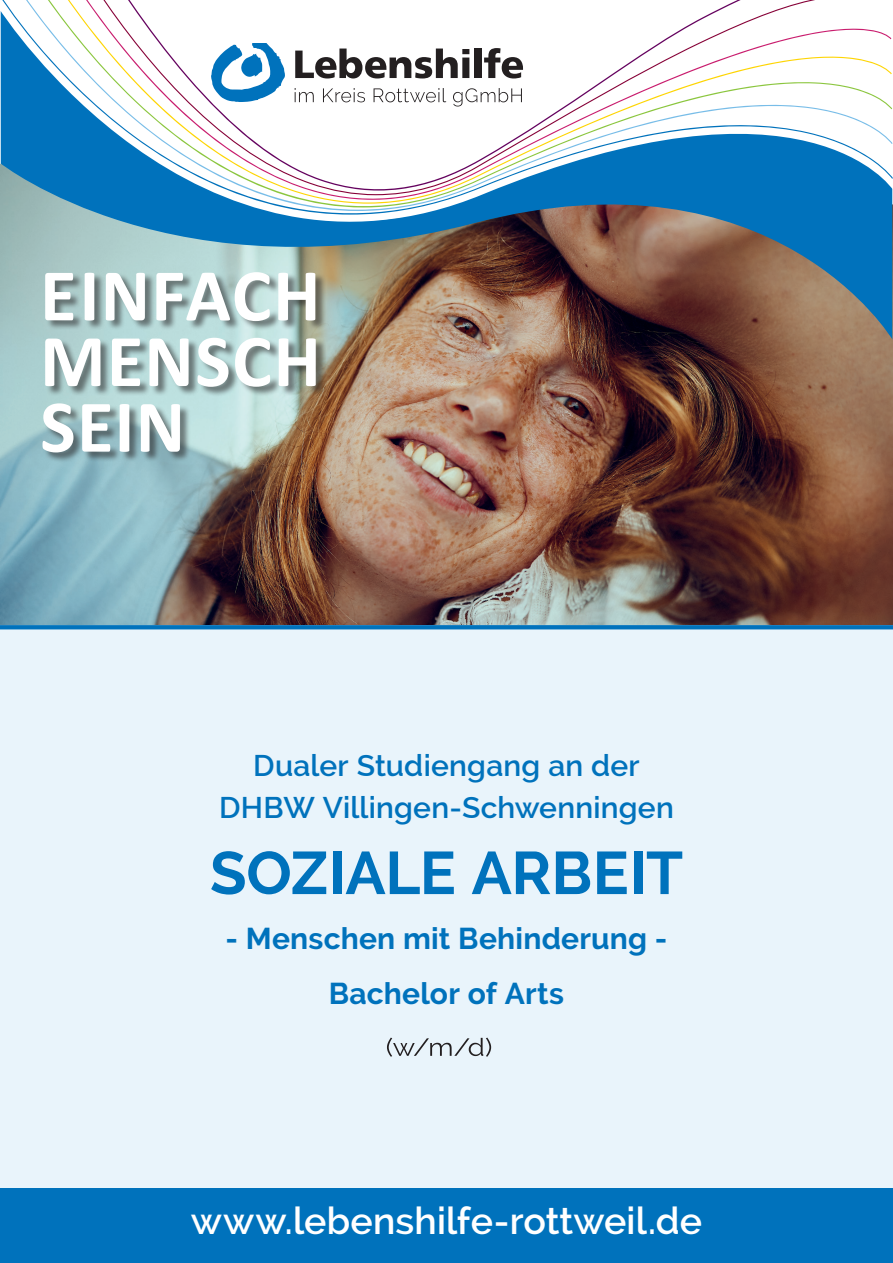
<style>
.page{position:relative;width:893px;height:1263px;background:#fff}
.page>*{position:absolute;margin:0;border:0;box-sizing:border-box;transform-origin:0 0}
.t1{font:700 60px "Raleway";letter-spacing:-.005em;color:#0072bc}
.t2{font:600 37.5px "Raleway";letter-spacing:.005em;color:#fff}
.t3{font:600 30px/42px "Raleway";letter-spacing:.005em;color:#0072bc;text-align:center}
.t4{font:700 30px/55.5px "Raleway";letter-spacing:.005em;color:#0072bc;text-align:center}
</style>
<div class="page">
<div style="left:0;top:629px;width:893px;height:559px;background:#e9f4fb"></div>
<div style="left:0;top:1188px;width:893px;height:75px;background:#0072bc"></div>
<svg style="left:387px;top:1037px;width:104px;height:20px"></svg>
<img style="left:0;top:247px;width:893px;height:378px">
<svg style="left:1px;top:247px;width:891px;height:92px"></svg>
<svg style="left:0;top:204px;width:892px;height:43px"></svg>
<svg style="left:0;top:197px;width:891px;height:10px;fill:#0072bc"></svg>
<svg style="left:0;top:0;width:891px;height:197px"></svg>
<svg style="left:0;top:625px;width:893px;height:4px;fill:#0072bc"></svg>
<div style="left:43px;top:273px;width:283px;height:190px;background:#231f20;opacity:.54"></div>
<svg style="left:43px;top:403px;width:137px;height:49px"></svg>
<svg style="left:45px;top:338px;width:271px;height:49px"></svg>
<svg style="left:45px;top:272px;width:270px;height:49px"></svg>
<svg style="left:211px;top:43px;width:74px;height:59px"></svg>
<svg style="left:295px;top:49px;width:174px;height:29px"></svg>
<div style="left:474px;top:49px;width:7px;height:29px;background:#231f20"></div>
<svg style="left:484px;top:48px;width:39px;height:30px"></svg>
<svg style="left:295px;top:88px;width:19px;height:14px"></svg>
<svg style="left:323px;top:88px;width:42px;height:14px"></svg>
<svg style="left:374px;top:88px;width:72px;height:14px"></svg>
<svg style="left:453px;top:88px;width:69px;height:18px"></svg>
<p class="t3" style="left:219px;top:745px;width:456px">Dualer Studiengang an der<br>DHBW Villingen-Schwenningen</p>
<p class="t1" style="left:210px;top:839px;width:475px">SOZIALE ARBEIT</p>
<p class="t4" style="left:226px;top:911px;width:443px">- Menschen mit Behinderung -<br>Bachelor of Arts</p>
<p class="t2" style="left:191px;top:1200px;width:513px">www.lebenshilfe-rottweil.de</p>
</div>
